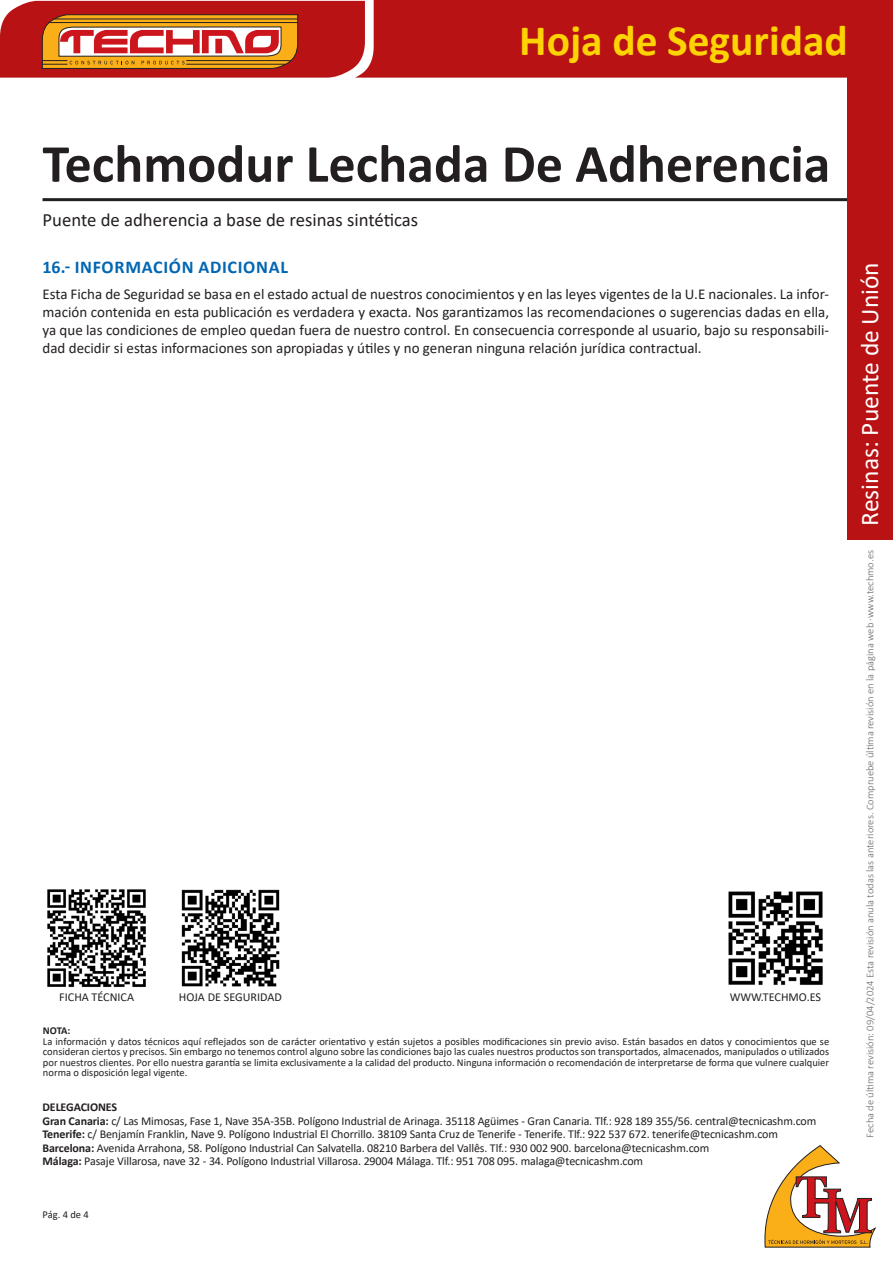
<style>
.page{position:relative;width:893px;height:1263px;background:#fff}
.page>*{position:absolute;margin:0;border:0;box-sizing:border-box;transform-origin:0 0}
.t1{font:700 54px "Calibri";color:#231f20}
.t2{font:700 43.5px "Calibri";color:#fed304}
.t3{font:25.5px "Calibri";color:#fff}
.t4{font:18.75px "Calibri";color:#231f20}
.ladillo_azul{font:700 18px "Calibri";letter-spacing:.04em;color:#0166b3}
.general{font:15px/18px "Calibri";color:#231f20;text-align:justify}
.general-2{font:12.15px "Calibri";color:#231f20}
.t5{font:12px "Calibri";letter-spacing:-.01em;color:#231f20}
.t6{font:700 12px "Calibri";letter-spacing:-.01em;color:#231f20}
.nota{font:10.5px/10.5px "Calibri";color:#231f20;text-align:justify}
.t7{font:300 10.5px "Calibri";color:#67676a}
.nota_ladillo{font:700 10.5px "Calibri";color:#231f20}
.s1{font-weight:700}
</style>
<div class="page">
<hr style="left:43px;top:198px;width:807px;height:3px;background:#231f20">
<div style="left:848px;top:74px;width:45px;height:466px;background:#b81214"></div>
<svg style="left:0;top:0;width:893px;height:78px;background:#bf2f25"></svg>
<hr style="left:186px;top:64px;width:99px;height:1px;background:#231f20">
<svg style="left:764px;top:1145px;width:113px;height:103px"></svg>
<img style="left:47px;top:889px;width:99px;height:98px">
<img style="left:181px;top:889px;width:99px;height:98px">
<img style="left:728px;top:891px;width:95px;height:94px">
<h2 class="t2" style="left:519px;top:10px;width:330px">Hoja de Seguridad</h2>
<h1 class="t1" style="left:43px;top:126px;width:789px">Techmodur Lechada De Adherencia</h1>
<h3 class="t4" style="left:43px;top:207px;width:377px">Puente de adherencia a base de resinas sintéticas</h3>
<p class="ladillo_azul" style="left:43px;top:254px;width:247px">16.- INFORMACIÓN ADICIONAL</p>
<p class="general" style="left:43px;top:285px;width:788px">Esta Ficha de Seguridad se basa en el estado actual de nuestros conocimientos y en las leyes vigentes de la U.E nacionales. La infor&shy;mación contenida en esta publicación es verdadera y exacta. Nos garantizamos las recomendaciones o sugerencias dadas en ella, ya que las condiciones de empleo quedan fuera de nuestro control. En consecuencia corresponde al usuario, bajo su responsabili&shy;dad decidir si estas informaciones son apropiadas y útiles y no generan ninguna relación jurídica contractual.</p>
<p class="general-2" style="left:59px;top:988px;width:76px">FICHA TÉCNICA</p>
<p class="general-2" style="left:179px;top:988px;width:104px">HOJA DE SEGURIDAD</p>
<p class="general-2" style="left:730px;top:988px;width:93px">WWW.TECHMO.ES</p>
<p class="nota_ladillo" style="left:43px;top:1023px;width:29px">NOTA:</p>
<p class="nota" style="left:43px;top:1036px;width:788px">La información y datos técnicos aquí reflejados son de carácter orientativo y están sujetos a posibles modificaciones sin previo aviso. Están basados en datos y conocimientos que se consideran ciertos y precisos. Sin embargo no tenemos control alguno sobre las condiciones bajo las cuales nuestros productos son transportados, almacenados, manipulados o utilizados por nuestros clientes. Por ello nuestra garantía se limita exclusivamente a la calidad del producto. Ninguna información o recomendación de interpretarse de forma que vulnere cualquier norma o disposición legal vigente.</p>
<p class="t6" style="left:43px;top:1099px;width:76px">DELEGACIONES</p>
<p class="t5" style="left:43px;top:1112px;width:775px"><span class="s1">Gran Canaria:</span> c/ Las Mimosas, Fase 1, Nave 35A-35B. Polígono Industrial de Arinaga. 35118 Agüimes - Gran Canaria. Tlf.: 928 189 355/56. central@tecnicashm.com</p>
<p class="t5" style="left:43px;top:1126px;width:737px"><span class="s1">Tenerife:</span> c/ Benjamín Franklin, Nave 9. Polígono Industrial El Chorrillo. 38109 Santa Cruz de Tenerife - Tenerife. Tlf.: 922 537 672. tenerife@tecnicashm.com</p>
<p class="t5" style="left:43px;top:1139px;width:668px"><span class="s1">Barcelona:</span> Avenida Arrahona, 58. Polígono Industrial Can Salvatella. 08210 Barbera del Vallês. Tlf.: 930 002 900. barcelona@tecnicashm.com</p>
<p class="t5" style="left:43px;top:1153px;width:602px"><span class="s1">Málaga:</span> Pasaje Villarosa, nave 32 - 34. Polígono Industrial Villarosa. 29004 Málaga. Tlf.: 951 708 095. malaga@tecnicashm.com</p>
<p class="nota" style="left:43px;top:1209px;width:48px">Pág. 4 de 4</p>
<h3 class="t3" style="left:852px;top:526px;width:265px;rotate:-90deg">Resinas: Puente de Unión</h3>
<p class="t7" style="left:863px;top:1138px;width:589px;rotate:-90deg">Fecha de última revisión: 09/04/2024 Esta revisión anula todas las anteriores. Compruebe última revisión en la página web ·www.techmo.es</p>
</div>
